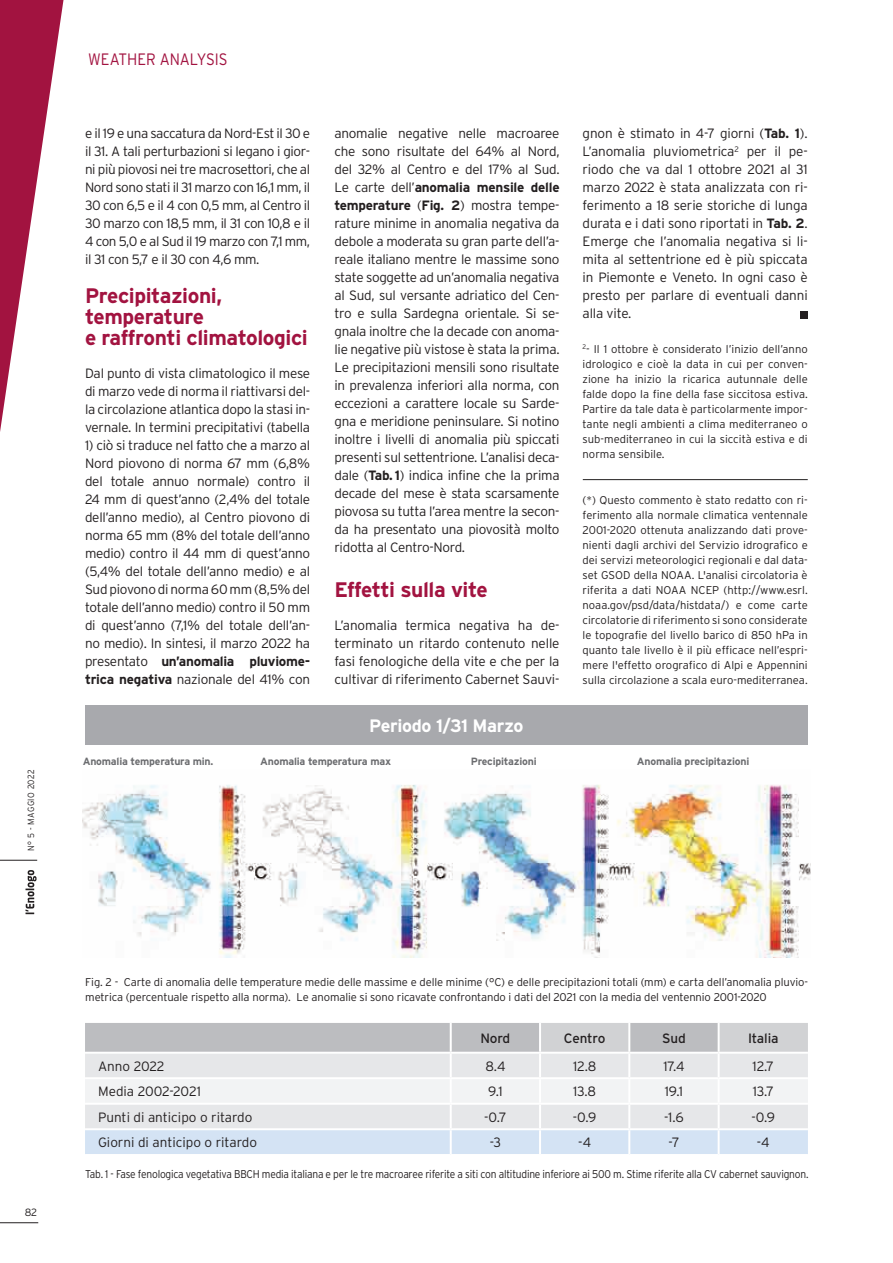
<style>
.page{position:relative;width:893px;height:1263px;background:#fff}
.page>*{position:absolute;margin:0;border:0;box-sizing:border-box;transform-origin:0 0}
.t1{font:700 21px/21px "Interstate";letter-spacing:-.02em;color:#a21340}
.t2{font:700 18px "Interstate";letter-spacing:-.02em;color:#fff}
.t3{font:300 16.5px "Interstate";letter-spacing:-.005em;color:#a21340;scale:.9 1}
.t4{font:300 13.5px/18px "Interstate";letter-spacing:-.02em;color:#231f20;text-align:justify}
.t5{font:300 13.5px "Interstate";color:#231f20}
.t6{font:13.5px "Interstate";letter-spacing:-.01em;color:#231f20}
.t7{font:300 11.25px/15px "Interstate";letter-spacing:-.01em;color:#231f20;text-align:justify}
.t8{font:300 11.25px "Interstate";letter-spacing:-.01em;color:#231f20;scale:.91 1}
.t9{font:700 10.5px "Interstate";letter-spacing:-.02em;color:#6c6d70}
.t10{font:300 10.5px "Interstate";color:#231f20}
.t11{font:300 9px "Interstate";letter-spacing:.04em;color:#231f20;scale:.9 1}
.s1{font-weight:700}
</style>
<div class="page">
<svg style="left:26px;top:870px;width:11px;height:44px"></svg>
<hr style="left:0;top:860px;width:37px;height:1px;background:#231f20">
<hr style="left:0;top:1222px;width:38px;height:1px;background:#231f20">
<svg style="left:0;top:0;width:64px;height:432px"></svg>
<div style="left:800px;top:311px;width:8px;height:7px;background:#231f20"></div>
<hr style="left:583px;top:479px;width:225px;height:1px;background:#231f20">
<svg style="left:85px;top:1023px;width:723px;height:29px;background:#c1c2c5"></svg>
<div style="left:85px;top:1054px;width:723px;height:74px;background:#e6e7e9"></div>
<div style="left:85px;top:1079px;width:723px;height:24px;background:#f2f3f4"></div>
<div style="left:85px;top:1130px;width:723px;height:24px;background:#d4e3f4"></div>
<hr style="left:450px;top:1023px;width:2px;height:29px;background:#fff">
<hr style="left:539px;top:1023px;width:2px;height:29px;background:#fff">
<hr style="left:628px;top:1023px;width:2px;height:29px;background:#fff">
<hr style="left:718px;top:1023px;width:2px;height:29px;background:#fff">
<hr style="left:450px;top:1054px;width:2px;height:23px;background:#fff">
<hr style="left:539px;top:1054px;width:2px;height:23px;background:#fff">
<hr style="left:628px;top:1054px;width:2px;height:23px;background:#fff">
<hr style="left:718px;top:1054px;width:2px;height:23px;background:#fff">
<hr style="left:450px;top:1079px;width:2px;height:24px;background:#fff">
<hr style="left:539px;top:1079px;width:2px;height:24px;background:#fff">
<hr style="left:628px;top:1079px;width:2px;height:24px;background:#fff">
<hr style="left:718px;top:1079px;width:2px;height:24px;background:#fff">
<hr style="left:450px;top:1105px;width:2px;height:23px;background:#fff">
<hr style="left:539px;top:1105px;width:2px;height:23px;background:#fff">
<hr style="left:628px;top:1105px;width:2px;height:23px;background:#fff">
<hr style="left:718px;top:1105px;width:2px;height:23px;background:#fff">
<hr style="left:450px;top:1130px;width:2px;height:24px;background:#fff">
<hr style="left:539px;top:1130px;width:2px;height:24px;background:#fff">
<hr style="left:628px;top:1130px;width:2px;height:24px;background:#fff">
<hr style="left:718px;top:1130px;width:2px;height:24px;background:#fff">
<hr style="left:85px;top:1077px;width:366px;height:2px;background:#fff">
<hr style="left:451px;top:1077px;width:89px;height:2px;background:#fff">
<hr style="left:540px;top:1077px;width:89px;height:2px;background:#fff">
<hr style="left:629px;top:1077px;width:90px;height:2px;background:#fff">
<hr style="left:719px;top:1077px;width:89px;height:2px;background:#fff">
<hr style="left:85px;top:1103px;width:366px;height:2px;background:#fff">
<hr style="left:451px;top:1103px;width:89px;height:2px;background:#fff">
<hr style="left:540px;top:1103px;width:89px;height:2px;background:#fff">
<hr style="left:629px;top:1103px;width:90px;height:2px;background:#fff">
<hr style="left:719px;top:1103px;width:89px;height:2px;background:#fff">
<img style="left:83px;top:785px;width:728px;height:173px">
<div style="left:85px;top:705px;width:723px;height:39px;background:#a8a9ad"></div>
<p class="t11" style="left:26px;top:851px;width:92px;rotate:-90deg">N° 5 - MAGGIO 2022</p>
<p class="t3" style="left:88px;top:50px;width:156px">WEATHER ANALYSIS</p>
<p class="t4" style="left:85px;top:124px;width:227px">e il 19 e una saccatura da Nord-Est il 30 e il 31. A tali perturbazioni si legano i gior&shy;ni più piovosi nei tre macrosettori, che al Nord sono stati il 31 marzo con 16,1 mm, il 30 con 6,5 e il 4 con 0,5 mm, al Centro il 30 marzo con 18,5 mm, il 31 con 10,8 e il 4 con 5,0 e al Sud il 19 marzo con 7,1 mm, il 31 con 5,7 e il 30 con 4,6 mm.</p>
<h1 class="t1" style="left:85px;top:285px;width:224px">Precipitazioni, temperature<br>e raffronti climatologici</h1>
<p class="t4" style="left:85px;top:364px;width:227px">Dal punto di vista climatologico il mese di marzo vede di norma il riattivarsi del&shy;la circolazione atlantica dopo la stasi in&shy;vernale. In termini precipitativi (tabella</p>
<p class="t4" style="left:85px;top:436px;width:227px">1) ciò si traduce nel fatto che a marzo al Nord piovono di norma 67 mm (6,8% del totale annuo normale) contro il 24 mm di quest’anno (2,4% del totale dell’anno medio), al Centro piovono di norma 65 mm (8% del totale dell’anno medio) contro il 44 mm di quest’anno (5,4% del totale dell’anno medio) e al Sud piovono di norma 60 mm (8,5% del totale dell’anno medio) contro il 50 mm di quest’anno (7,1% del totale dell’an&shy;no medio). In sintesi, il marzo 2022 ha presentato <span class="s1">un’anomalia pluviome&shy;trica negativa</span> nazionale del 41% con</p>
<p class="t4" style="left:334px;top:124px;width:227px">anomalie negative nelle macroaree che sono risultate del 64% al Nord, del 32% al Centro e del 17% al Sud.<br>Le carte dell’<span class="s1">anomalia mensile delle temperature</span> (<span class="s1">Fig. 2</span>) mostra tempe&shy;rature minime in anomalia negativa da debole a moderata su gran parte dell’a&shy;reale italiano mentre le massime sono state soggette ad un’anomalia negativa al Sud, sul versante adriatico del Cen&shy;tro e sulla Sardegna orientale. Si se&shy;gnala inoltre che la decade con anoma&shy;lie negative più vistose è stata la prima.<br>Le precipitazioni mensili sono risultate in prevalenza inferiori alla norma, con eccezioni a carattere locale su Sarde&shy;gna e meridione peninsulare. Si notino inoltre i livelli di anomalia più spiccati presenti sul settentrione. L’analisi deca&shy;dale (<span class="s1">Tab. 1</span>) indica infine che la prima decade del mese è stata scarsamente piovosa su tutta l’area mentre la secon&shy;da ha presentato una piovosità molto ridotta al Centro-Nord.</p>
<h1 class="t1" style="left:334px;top:579px;width:155px">Effetti sulla vite</h1>
<p class="t4" style="left:334px;top:616px;width:227px">L’anomalia termica negativa ha de&shy;terminato un ritardo contenuto nelle fasi fenologiche della vite e che per la cultivar di riferimento Cabernet Sauvi-</p>
<h2 class="t2" style="left:369px;top:715px;width:156px">Periodo 1/31 Marzo</h2>
<p class="t4" style="left:583px;top:124px;width:227px">gnon è stimato in 4-7 giorni (<span class="s1">Tab. 1</span>).<br>L’anomalia pluviometrica<sup>2</sup> per il pe&shy;riodo che va dal 1 ottobre 2021 al 31 marzo 2022 è stata analizzata con ri&shy;ferimento a 18 serie storiche di lunga durata e i dati sono riportati in <span class="s1">Tab. 2</span>.<br>Emerge che l’anomalia negativa si li&shy;mita al settentrione ed è più spiccata in Piemonte e Veneto. In ogni caso è presto per parlare di eventuali danni alla vite.</p>
<p class="t7" style="left:583px;top:341px;width:227px"><sup>2</sup>- Il 1 ottobre è considerato l’inizio dell’anno idrologico e cioè la data in cui per conven&shy;zione ha inizio la ricarica autunnale delle falde dopo la fine della fase siccitosa estiva.<br>Partire da tale data è particolarmente impor&shy;tante negli ambienti a clima mediterraneo o sub-mediterraneo in cui la siccità estiva e di norma sensibile.</p>
<p class="t7" style="left:583px;top:493px;width:227px">(*) Questo commento è stato redatto con ri&shy;ferimento alla normale climatica ventennale 2001-2020 ottenuta analizzando dati prove&shy;nienti dagli archivi del Servizio idrografico e dei servizi meteorologici regionali e dal data&shy;set GSOD della NOAA. L'analisi circolatoria è riferita a dati NOAA NCEP (http://www.esrl. noaa.gov/psd/data/histdata/) e come carte circolatorie di riferimento si sono considerate le topografie del livello barico di 850 hPa in quanto tale livello è il più efficace nell’espri&shy;mere l'effetto orografico di Alpi e Appennini sulla circolazione a scala euro-mediterranea.</p>
<p class="t9" style="left:83px;top:756px;width:132px">Anomalia temperatura min.</p>
<p class="t9" style="left:260px;top:756px;width:132px">Anomalia temperatura max</p>
<p class="t9" style="left:471px;top:756px;width:67px">Precipitazioni</p>
<p class="t9" style="left:637px;top:756px;width:114px">Anomalia precipitazioni</p>
<p class="t10" style="left:25px;top:1206px;width:14px">82</p>
<p class="t7" style="left:85px;top:975px;width:724px">Fig. 2 - Carte di anomalia delle temperature medie delle massime e delle minime (°C) e delle precipitazioni totali (mm) e carta dell’anomalia pluvio&shy;metrica (percentuale rispetto alla norma). Le anomalie si sono ricavate confrontando i dati del 2021 con la media del ventennio 2001-2020</p>
<p class="t6" style="left:480px;top:1031px;width:31px">Nord</p>
<p class="t6" style="left:564px;top:1031px;width:43px">Centro</p>
<p class="t6" style="left:662px;top:1031px;width:25px">Sud</p>
<p class="t6" style="left:748px;top:1031px;width:32px">Italia</p>
<p class="t4" style="left:98px;top:1057px;width:68px">Anno 2022</p>
<p class="t4" style="left:485px;top:1057px;width:22px">8.4</p>
<p class="t4" style="left:573px;top:1057px;width:25px">12.8</p>
<p class="t4" style="left:663px;top:1057px;width:23px">17.4</p>
<p class="t4" style="left:753px;top:1057px;width:23px">12.7</p>
<p class="t5" style="left:98px;top:1084px;width:104px">Media 2002-2021</p>
<p class="t4" style="left:488px;top:1082px;width:16px">9.1</p>
<p class="t4" style="left:573px;top:1082px;width:24px">13.8</p>
<p class="t4" style="left:665px;top:1082px;width:20px">19.1</p>
<p class="t4" style="left:753px;top:1082px;width:23px">13.7</p>
<p class="t5" style="left:98px;top:1109px;width:156px">Punti di anticipo o ritardo</p>
<p class="t4" style="left:484px;top:1108px;width:24px">-0.7</p>
<p class="t4" style="left:573px;top:1108px;width:25px">-0.9</p>
<p class="t4" style="left:664px;top:1108px;width:21px">-1.6</p>
<p class="t4" style="left:751px;top:1108px;width:25px">-0.9</p>
<p class="t5" style="left:98px;top:1135px;width:160px">Giorni di anticipo o ritardo</p>
<p class="t4" style="left:490px;top:1133px;width:13px">-3</p>
<p class="t4" style="left:578px;top:1133px;width:14px">-4</p>
<p class="t4" style="left:668px;top:1133px;width:13px">-7</p>
<p class="t4" style="left:757px;top:1133px;width:14px">-4</p>
<p class="t8" style="left:85px;top:1167px;width:796px">Tab. 1 - Fase fenologica vegetativa BBCH media italiana e per le tre macroaree riferite a siti con altitudine inferiore ai 500 m. Stime riferite alla CV cabernet sauvignon.</p>
</div>
